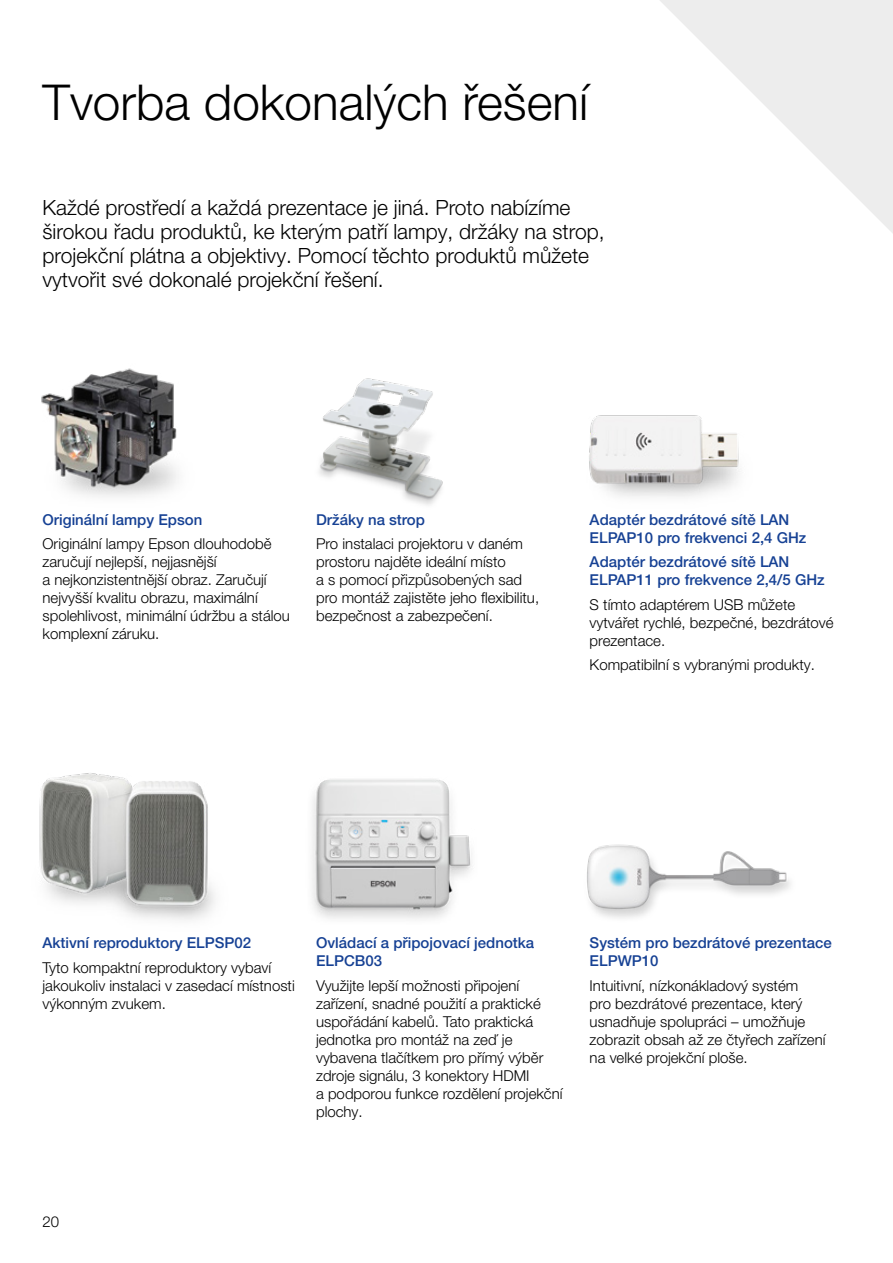
<style>
.page{position:relative;width:893px;height:1263px;background:#fff}
.page>*{position:absolute;margin:0;border:0;box-sizing:border-box;transform-origin:0 0}
.t1{font:300 49.5px "Helvetica Neue LT Pro";color:#000}
.Brochure_Body_Copy{font:300 21px/24px "Helvetica Neue LT Pro";color:#000}
.Brochure_Body_Copy-2{font:300 15px/18px "Helvetica Neue LT Pro";color:#000}
.Brochure_Body_Copy-3{font:500 15px/18px "Helvetica Neue LT Pro";color:#164194}
</style>
<div class="page">
<svg style="left:660px;top:0;width:233px;height:233px;fill:#ededed"></svg>
<img style="left:41px;top:368px;width:136px;height:129px">
<img style="left:39px;top:773px;width:176px;height:147px">
<img style="left:589px;top:415px;width:151px;height:82px">
<img style="left:312px;top:779px;width:160px;height:140px">
<img style="left:319px;top:378px;width:124px;height:127px">
<img style="left:587px;top:844px;width:204px;height:74px">
<p class="t1" style="left:43px;top:73px;width:547px">Tvorba dokonalých řešení</p>
<p class="Brochure_Body_Copy" style="left:43px;top:195px;width:564px">Každé prostředí a každá prezentace je jiná. Proto nabízíme širokou řadu produktů, ke kterým patří lampy, držáky na strop, projekční plátna a objektivy. Pomocí těchto produktů můžete vytvořit své dokonalé projekční řešení.</p>
<p class="Brochure_Body_Copy-3" style="left:43px;top:510px;width:161px">Originální lampy Epson</p>
<p class="Brochure_Body_Copy-2" style="left:43px;top:534px;width:249px">Originální lampy Epson dlouhodobě zaručují nejlepší, nejjasnější<br>a nejkonzistentnější obraz. Zaručují nejvyšší kvalitu obrazu, maximální spolehlivost, minimální údržbu a stálou komplexní záruku.</p>
<p class="Brochure_Body_Copy-3" style="left:316px;top:510px;width:110px">Držáky na strop</p>
<p class="Brochure_Body_Copy-2" style="left:316px;top:534px;width:225px">Pro instalaci projektoru v daném prostoru najděte ideální místo<br>a s pomocí přizpůsobených sad pro montáž zajistěte jeho flexibilitu, bezpečnost a zabezpečení.</p>
<p class="Brochure_Body_Copy-3" style="left:590px;top:510px;width:218px">Adaptér bezdrátové sítě LAN<br>ELPAP10 pro frekvenci 2,4 GHz</p>
<p class="Brochure_Body_Copy-3" style="left:590px;top:553px;width:237px">Adaptér bezdrátové sítě LAN<br>ELPAP11 pro frekvence 2,4/5 GHz</p>
<p class="Brochure_Body_Copy-2" style="left:590px;top:595px;width:245px">S tímto adaptérem USB můžete vytvářet rychlé, bezpečné, bezdrátové prezentace.</p>
<p class="Brochure_Body_Copy-2" style="left:590px;top:655px;width:227px">Kompatibilní s vybranými produkty.</p>
<p class="Brochure_Body_Copy-3" style="left:43px;top:934px;width:210px">Aktivní reproduktory ELPSP02</p>
<p class="Brochure_Body_Copy-2" style="left:43px;top:958px;width:254px">Tyto kompaktní reproduktory vybaví jakoukoliv instalaci v zasedací místnosti výkonným zvukem.</p>
<p class="Brochure_Body_Copy-3" style="left:316px;top:934px;width:220px">Ovládací a připojovací jednotka<br>ELPCB03</p>
<p class="Brochure_Body_Copy-2" style="left:316px;top:976px;width:248px">Využijte lepší možnosti připojení zařízení, snadné použití a praktické uspořádání kabelů. Tato praktická jednotka pro montáž na zeď je vybavena tlačítkem pro přímý výběr zdroje signálu, 3 konektory HDMI<br>a podporou funkce rozdělení projekční plochy.</p>
<p class="Brochure_Body_Copy-3" style="left:590px;top:934px;width:244px">Systém pro bezdrátové prezentace<br>ELPWP10</p>
<p class="Brochure_Body_Copy-2" style="left:590px;top:976px;width:237px">Intuitivní, nízkonákladový systém<br>pro bezdrátové prezentace, který usnadňuje spolupráci – umožňuje zobrazit obsah až ze čtyřech zařízení na velké projekční ploše.</p>
<p class="Brochure_Body_Copy-2" style="left:43px;top:1212px;width:18px">20</p>
</div>
